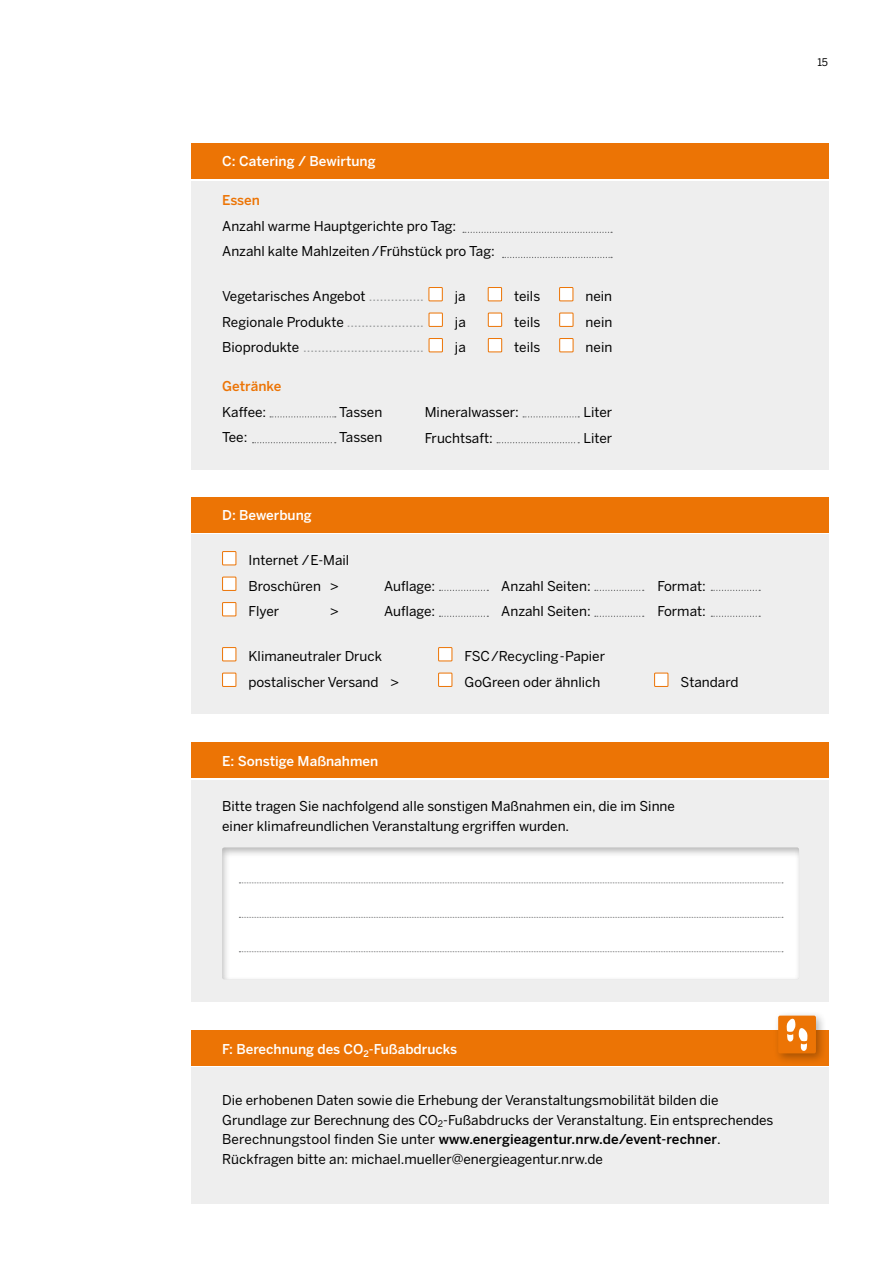
<style>
.page{position:relative;width:893px;height:1263px;background:#fff}
.page>*{position:absolute;margin:0;border:0;box-sizing:border-box;transform-origin:0 0}
.t1{font:13.5px/19.5px "Benton Sans";color:#000}
.t2{font:13.5px "Benton Sans";color:#9c9e9f}
.t3{font:500 13.5px "Benton Sans";color:#fff}
.t4{font:500 13.5px "Benton Sans";color:#ec7405}
.t5{font:10.5px "Benton Sans";color:#000}
.s1{color:#9c9e9f}
.s2{color:#000}
.s3{font-weight:500}
</style>
<div class="page">
<div style="left:191px;top:181px;width:638px;height:288px;background:#eee"></div>
<div style="left:191px;top:535px;width:638px;height:179px;background:#eee"></div>
<div style="left:191px;top:780px;width:638px;height:221px;background:#eee"></div>
<div style="left:191px;top:1067px;width:638px;height:137px;background:#eee"></div>
<div style="left:191px;top:144px;width:638px;height:35px;background:#ec7405"></div>
<div style="left:191px;top:497px;width:638px;height:35px;background:#ec7405"></div>
<div style="left:191px;top:742px;width:638px;height:36px;background:#ec7405"></div>
<div style="left:191px;top:1030px;width:638px;height:35px;background:#ec7405"></div>
<div style="left:773px;top:1010px;width:54px;height:55px;background:#000;opacity:.3"></div>
<div style="left:778px;top:1015px;width:38px;height:38px;background:#ec7405;border-radius:2px"></div>
<svg style="left:786px;top:1019px;width:22px;height:32px"></svg>
<svg style="left:463px;top:232px;width:149px;height:1px"></svg>
<svg style="left:503px;top:257px;width:109px;height:1px"></svg>
<svg style="left:253px;top:442px;width:83px;height:1px"></svg>
<svg style="left:270px;top:416px;width:66px;height:1px"></svg>
<svg style="left:439px;top:590px;width:49px;height:1px"></svg>
<svg style="left:439px;top:616px;width:49px;height:1px"></svg>
<svg style="left:595px;top:590px;width:49px;height:1px"></svg>
<svg style="left:711px;top:590px;width:49px;height:1px"></svg>
<svg style="left:595px;top:616px;width:49px;height:1px"></svg>
<svg style="left:711px;top:616px;width:49px;height:1px"></svg>
<div style="left:220px;top:846px;width:579px;height:135px;background:#000;opacity:.3"></div>
<svg style="left:239px;top:882px;width:544px;height:1px"></svg>
<svg style="left:239px;top:917px;width:544px;height:1px"></svg>
<svg style="left:239px;top:951px;width:544px;height:1px"></svg>
<div style="left:429px;top:287px;width:13px;height:14px;background:#fff"></div>
<div style="left:429px;top:287px;width:14px;height:14px;border:1px solid #ec7405"></div>
<div style="left:488px;top:287px;width:14px;height:14px;background:#fff"></div>
<div style="left:488px;top:287px;width:14px;height:14px;border:1px solid #ec7405"></div>
<div style="left:560px;top:287px;width:13px;height:14px;background:#fff"></div>
<div style="left:559px;top:287px;width:14px;height:14px;border:1px solid #ec7405"></div>
<div style="left:429px;top:313px;width:13px;height:13px;background:#fff"></div>
<div style="left:429px;top:313px;width:14px;height:14px;border:1px solid #ec7405"></div>
<div style="left:488px;top:313px;width:14px;height:13px;background:#fff"></div>
<div style="left:488px;top:313px;width:14px;height:14px;border:1px solid #ec7405"></div>
<div style="left:560px;top:313px;width:13px;height:13px;background:#fff"></div>
<div style="left:559px;top:313px;width:14px;height:14px;border:1px solid #ec7405"></div>
<div style="left:429px;top:338px;width:13px;height:14px;background:#fff"></div>
<div style="left:429px;top:338px;width:14px;height:14px;border:1px solid #ec7405"></div>
<div style="left:488px;top:338px;width:14px;height:14px;background:#fff"></div>
<div style="left:488px;top:338px;width:14px;height:14px;border:1px solid #ec7405"></div>
<div style="left:560px;top:338px;width:13px;height:14px;background:#fff"></div>
<div style="left:559px;top:338px;width:14px;height:14px;border:1px solid #ec7405"></div>
<div style="left:223px;top:551px;width:13px;height:14px;background:#fff"></div>
<div style="left:222px;top:551px;width:14px;height:14px;border:1px solid #ec7405"></div>
<div style="left:223px;top:577px;width:13px;height:13px;background:#fff"></div>
<div style="left:222px;top:577px;width:14px;height:14px;border:1px solid #ec7405"></div>
<div style="left:223px;top:602px;width:13px;height:14px;background:#fff"></div>
<div style="left:222px;top:602px;width:14px;height:14px;border:1px solid #ec7405"></div>
<div style="left:223px;top:647px;width:13px;height:14px;background:#fff"></div>
<div style="left:222px;top:647px;width:14px;height:14px;border:1px solid #ec7405"></div>
<div style="left:439px;top:647px;width:13px;height:14px;background:#fff"></div>
<div style="left:438px;top:647px;width:14px;height:14px;border:1px solid #ec7405"></div>
<div style="left:223px;top:673px;width:13px;height:13px;background:#fff"></div>
<div style="left:222px;top:673px;width:14px;height:14px;border:1px solid #ec7405"></div>
<div style="left:439px;top:673px;width:13px;height:13px;background:#fff"></div>
<div style="left:438px;top:673px;width:14px;height:14px;border:1px solid #ec7405"></div>
<div style="left:655px;top:673px;width:13px;height:13px;background:#fff"></div>
<div style="left:654px;top:673px;width:14px;height:14px;border:1px solid #ec7405"></div>
<svg style="left:497px;top:442px;width:82px;height:1px"></svg>
<svg style="left:523px;top:416px;width:56px;height:1px"></svg>
<p class="t3" style="left:222px;top:153px;width:155px">C: Catering / Bewirtung</p>
<p class="t4" style="left:222px;top:192px;width:39px">Essen</p>
<p class="t1" style="left:222px;top:213px;width:274px;line-height:25.5px">Anzahl warme Hauptgerichte pro Tag:<br>Anzahl kalte Mahlzeiten / Frühstück pro Tag:</p>
<p class="t1" style="left:222px;top:286px;width:203px">Vegetarisches Angebot <span class="s1">...............</span></p>
<p class="t1" style="left:455px;top:286px;width:12px">ja</p>
<p class="t1" style="left:514px;top:286px;width:28px">teils</p>
<p class="t1" style="left:585px;top:286px;width:28px">nein</p>
<p class="t2" style="left:222px;top:314px;width:203px"><span class="s2">Regionale Produkte</span> .....................</p>
<p class="t1" style="left:455px;top:312px;width:12px">ja</p>
<p class="t1" style="left:514px;top:312px;width:28px">teils</p>
<p class="t1" style="left:586px;top:312px;width:28px">nein</p>
<p class="t2" style="left:222px;top:339px;width:203px"><span class="s2">Bioprodukte</span> .................................</p>
<p class="t1" style="left:455px;top:337px;width:12px">ja</p>
<p class="t1" style="left:514px;top:337px;width:28px">teils</p>
<p class="t1" style="left:586px;top:337px;width:28px">nein</p>
<p class="t4" style="left:222px;top:378px;width:61px">Getränke</p>
<p class="t1" style="left:222px;top:402px;width:46px">Kaffee:</p>
<p class="t1" style="left:339px;top:402px;width:45px">Tassen</p>
<p class="t1" style="left:222px;top:427px;width:27px">Tee:</p>
<p class="t1" style="left:339px;top:427px;width:45px">Tassen</p>
<p class="t1" style="left:425px;top:402px;width:96px">Mineralwasser:</p>
<p class="t1" style="left:583px;top:402px;width:30px">Liter</p>
<p class="t1" style="left:425px;top:428px;width:70px">Fruchtsaft:</p>
<p class="t1" style="left:583px;top:428px;width:30px">Liter</p>
<p class="t3" style="left:222px;top:507px;width:91px">D: Bewerbung</p>
<p class="t1" style="left:248px;top:547px;width:102px;line-height:25.5px">Internet /E-Mail<br>Broschüren &gt;</p>
<p class="t1" style="left:384px;top:576px;width:53px">Auflage:</p>
<p class="t1" style="left:501px;top:576px;width:91px">Anzahl Seiten:</p>
<p class="t1" style="left:657px;top:576px;width:50px">Format:</p>
<p class="t1" style="left:248px;top:601px;width:32px">Flyer</p>
<p class="t1" style="left:330px;top:601px;width:10px">&gt;</p>
<p class="t1" style="left:384px;top:601px;width:53px">Auflage:</p>
<p class="t1" style="left:501px;top:601px;width:91px">Anzahl Seiten:</p>
<p class="t1" style="left:657px;top:601px;width:50px">Format:</p>
<p class="t1" style="left:248px;top:646px;width:135px">Klimaneutraler Druck</p>
<p class="t1" style="left:464px;top:646px;width:142px">FSC/Recycling-Papier</p>
<p class="t1" style="left:248px;top:672px;width:152px">postalischer Versand &gt;</p>
<p class="t1" style="left:464px;top:672px;width:137px">GoGreen oder ähnlich</p>
<p class="t1" style="left:680px;top:672px;width:60px">Standard</p>
<p class="t3" style="left:222px;top:753px;width:158px">E: Sonstige Maßnahmen</p>
<p class="t1" style="left:222px;top:796px;width:454px">Bitte tragen Sie nachfolgend alle sonstigen Maßnahmen ein, die im Sinne einer klimafreundlichen Veranstaltung ergriffen wurden.</p>
<p class="t5" style="left:817px;top:56px;width:12px">15</p>
<p class="t3" style="left:222px;top:1041px;width:237px">F: Berechnung des CO<sub>2</sub>-Fußabdrucks</p>
<p class="t1" style="left:222px;top:1090px;width:553px">Die erhobenen Daten sowie die Erhebung der Veranstaltungsmobilität bilden die Grundlage zur Berechnung des CO<sub>2</sub>-Fußabdrucks der Veranstaltung. Ein entsprechendes Berechnungstool finden Sie unter <span class="s3">www.energieagentur.nrw.de/event-rechner</span>.<br>Rückfragen bitte an: michael.mueller@energieagentur.nrw.de</p>
</div>
